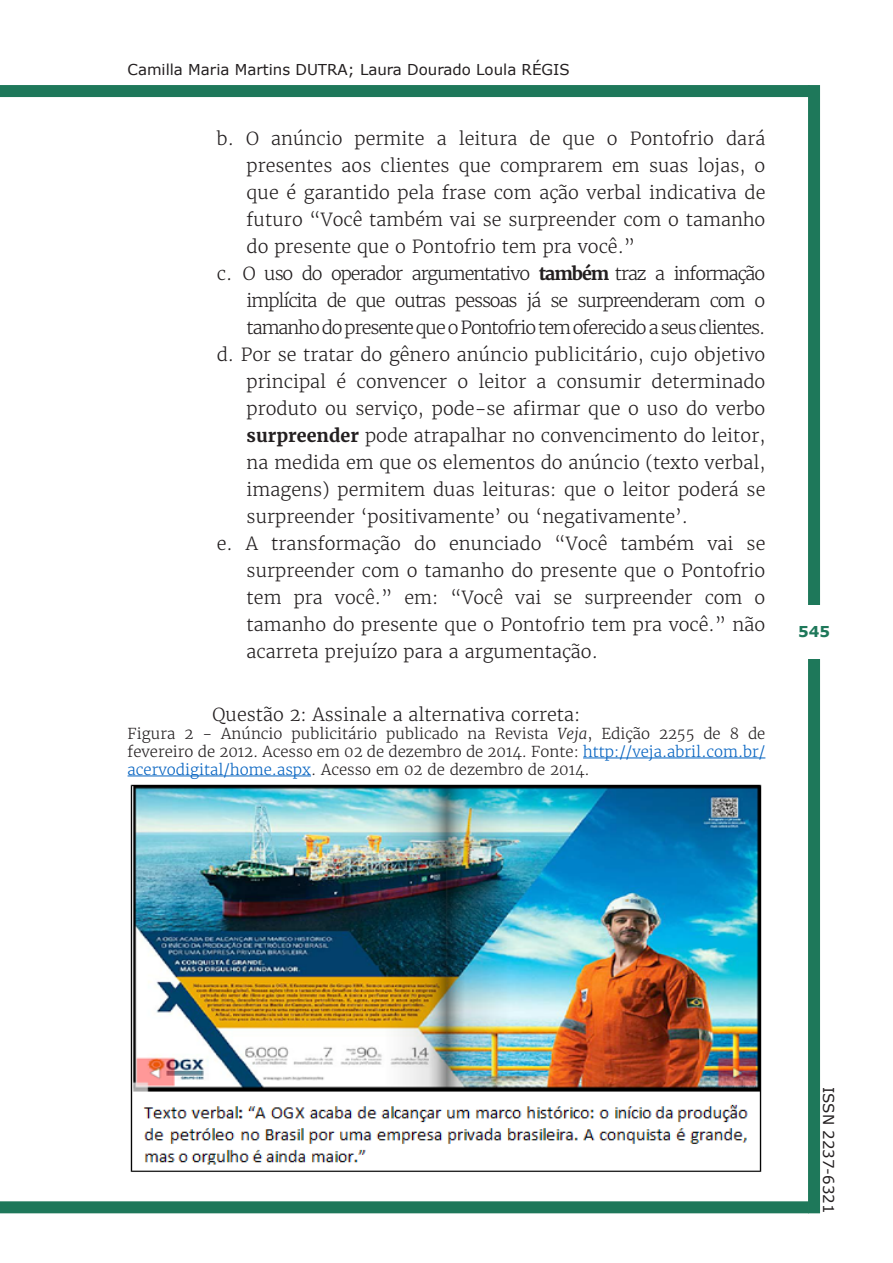
<style>
.page{position:relative;width:893px;height:1263px;background:#fff}
.page>*{position:absolute;margin:0;border:0;box-sizing:border-box;transform-origin:0 0}
.Alínea{font:300 18px/27px "Merriweather";color:#231f20;text-align:justify}
.Excerto{font:300 18px "Merriweather";color:#231f20}
.Excerto-2{font:300 15px/18px "Merriweather";color:#231f20;text-align:justify}
.t1{font:15px "Verdana";color:#231f20}
.t2{font:700 15px "Verdana";color:#1e785a}
.s1{font-weight:700}
.s2{font-style:italic}
.s3{color:#0563c1}
</style>
<div class="page">
<div style="left:0;top:85px;width:810px;height:12px;background:#1e785a"></div>
<div style="left:808px;top:85px;width:12px;height:1128px;background:#1e785a"></div>
<div style="left:0;top:1201px;width:809px;height:12px;background:#1e785a"></div>
<div style="left:789px;top:605px;width:51px;height:53px;background:#fff"></div>
<hr style="left:583px;top:758px;width:182px;height:1px;background:#0563c1">
<hr style="left:128px;top:776px;width:183px;height:1px;background:#0563c1">
<img style="left:130px;top:784px;width:632px;height:388px">
<p class="t1" style="left:128px;top:59px;width:444px">Camilla Maria Martins DUTRA; Laura Dourado Loula RÉGIS</p>
<p class="Alínea" style="left:247px;top:125px;width:520px;text-indent:-30px">b. O anúncio permite a leitura de que o Pontofrio dará presentes aos clientes que comprarem em suas lojas, o que é garantido pela frase com ação verbal indicativa de futuro “Você também vai se surpreender com o tamanho do presente que o Pontofrio tem pra você.”</p>
<p class="Alínea" style="left:247px;top:260px;width:520px;text-indent:-30px">c. O uso do operador argumentativo <span class="s1">também</span> traz a informação implícita de que outras pessoas já se surpreenderam com o tamanho do presente que o Pontofrio tem oferecido a seus clientes.</p>
<p class="Alínea" style="left:247px;top:341px;width:520px;text-indent:-30px">d. Por se tratar do gênero anúncio publicitário, cujo objetivo principal é convencer o leitor a consumir determinado produto ou serviço, pode-se afirmar que o uso do verbo <span class="s1">surpreender</span> pode atrapalhar no convencimento do leitor, na medida em que os elementos do anúncio (texto verbal, imagens) permitem duas leituras: que o leitor poderá se surpreender ‘positivamente’ ou ‘negativamente’.</p>
<p class="Alínea" style="left:247px;top:530px;width:520px;text-indent:-30px">e. A transformação do enunciado “Você também vai se surpreender com o tamanho do presente que o Pontofrio tem pra você.” em: “Você vai se surpreender com o tamanho do presente que o Pontofrio tem pra você.” não acarreta prejuízo para a argumentação.</p>
<p class="Excerto" style="left:213px;top:703px;width:369px">Questão 2: Assinale a alternativa correta:</p>
<p class="Excerto-2" style="left:128px;top:725px;width:639px">Figura 2 - Anúncio publicitário publicado na Revista <span class="s2">Veja</span>, Edição 2255 de 8 de fevereiro de 2012. Acesso em 02 de dezembro de 2014. Fonte: <span class="s3">http://veja.abril.com.br/ acervodigital/home.aspx</span>. Acesso em 02 de dezembro de 2014.</p>
<p class="t2" style="left:798px;top:621px;width:33px">545</p>
<p class="t1" style="left:839px;top:1087px;width:128px;rotate:90deg">ISSN 2237-6321</p>
</div>
